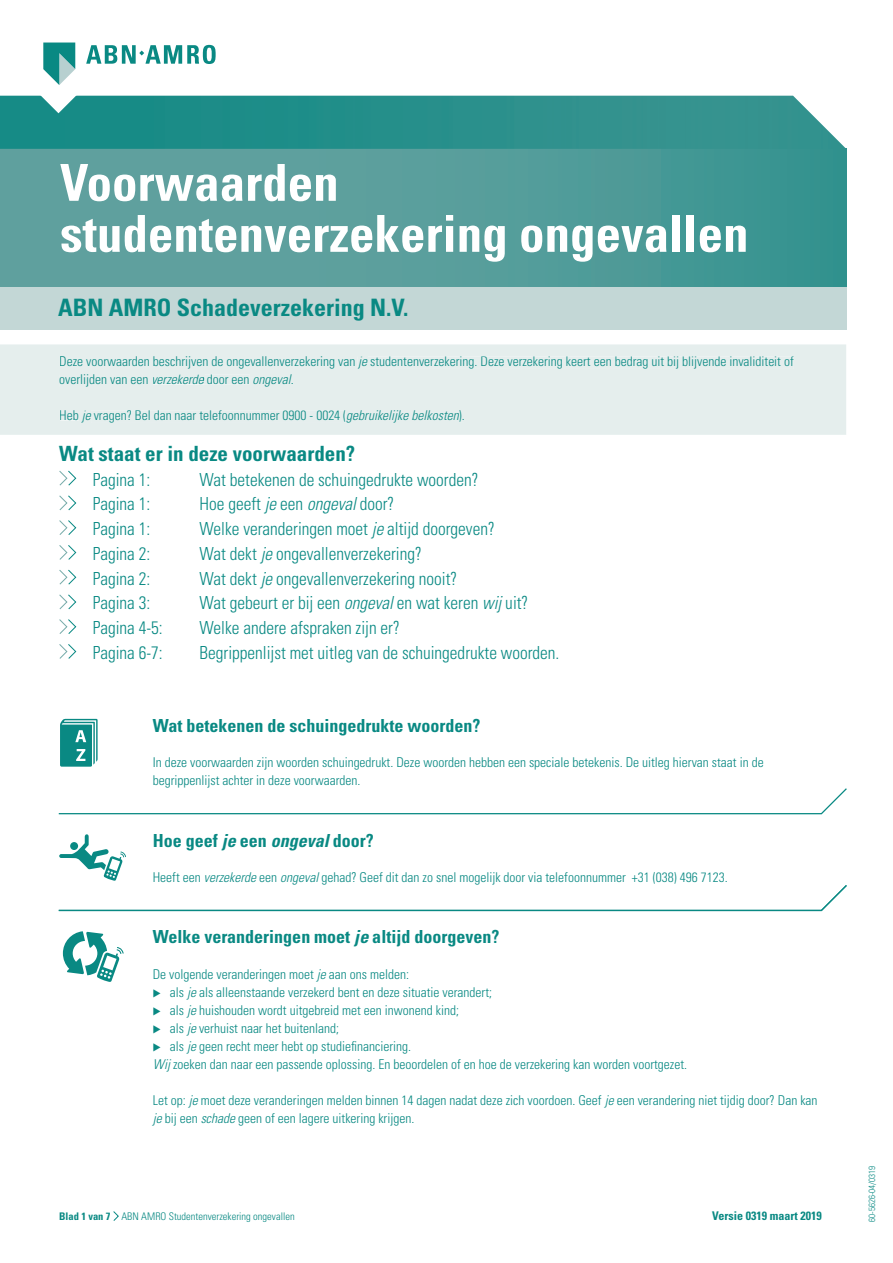
<style>
.page{position:relative;width:893px;height:1263px;background:#fff}
.page>*{position:absolute;margin:0;border:0;box-sizing:border-box;transform-origin:0 0}
.t1{font:700 condensed 51px/51px "Univers LT Std";color:#fff}
.t2{font:700 condensed 24px "Univers LT Std";color:#098983}
.t3{font:700 condensed 21px "Univers LT Std";color:#098983}
.t4{font:300 condensed 18px "Univers LT Std";color:#098983;scale:.96 1}
.t5{font:700 condensed 18px "Univers LT Std";color:#098983}
.t6{font:300 condensed 13.5px/18px "Univers LT Std";color:#098983}
.t7{font:700 condensed 12px "Univers LT Std";color:#098983}
.t8{font:300 condensed 10.5px "Univers LT Std";color:#098983}
.t9{font:300 condensed 9px "Univers LT Std";color:#098983}
.s1{font-style:italic}
.s2{font-weight:700}
</style>
<div class="page">
<svg style="left:58px;top:788px;width:789px;height:27px"></svg>
<svg style="left:58px;top:834px;width:789px;height:78px"></svg>
<svg style="left:60px;top:719px;width:38px;height:48px;background:#3da29d"></svg>
<svg style="left:59px;top:470px;width:18px;height:16px"></svg>
<svg style="left:59px;top:495px;width:18px;height:16px"></svg>
<svg style="left:59px;top:520px;width:18px;height:15px"></svg>
<svg style="left:59px;top:545px;width:18px;height:15px"></svg>
<svg style="left:59px;top:569px;width:18px;height:16px"></svg>
<svg style="left:59px;top:594px;width:18px;height:16px"></svg>
<svg style="left:59px;top:619px;width:18px;height:15px"></svg>
<svg style="left:59px;top:644px;width:18px;height:15px"></svg>
<svg style="left:63px;top:931px;width:61px;height:51px"></svg>
<div style="left:0;top:149px;width:846px;height:138px;background:linear-gradient(to right,#6aa3a2,#3d9692)"></div>
<div style="left:0;top:287px;width:846px;height:43px;background:#c3d7d6"></div>
<img style="left:0;top:96px;width:846px;height:53px">
<div style="left:0;top:344px;width:846px;height:91px;background:#e5eeed"></div>
<div style="left:60px;top:356px;width:295px;height:13px;background:#e5eeed"></div>
<div style="left:358px;top:356px;width:9px;height:13px;background:#e5eeed"></div>
<div style="left:367px;top:356px;width:427px;height:13px;background:#e5eeed"></div>
<div style="left:60px;top:374px;width:88px;height:13px;background:#e5eeed"></div>
<div style="left:153px;top:374px;width:51px;height:10px;background:#e5eeed"></div>
<svg style="left:204px;top:374px;width:46px;height:10px"></svg>
<div style="left:254px;top:374px;width:38px;height:13px;background:#e5eeed"></div>
<div style="left:60px;top:410px;width:19px;height:10px;background:#e5eeed"></div>
<div style="left:81px;top:410px;width:10px;height:13px;background:#e5eeed"></div>
<div style="left:91px;top:410px;width:254px;height:13px;background:#e5eeed"></div>
<div style="left:347px;top:410px;width:112px;height:13px;background:#e5eeed"></div>
<hr style="left:460px;top:410px;width:4px;height:12px;background:#e5eeed">
<svg style="left:113px;top:1211px;width:6px;height:10px"></svg>
<svg style="left:28px;top:43px;width:188px;height:70px"></svg>
<h1 class="t1" style="left:60px;top:157px;width:690px">Voorwaarden studentenverzekering ongevallen</h1>
<h2 class="t2" style="left:58px;top:293px;width:352px">ABN AMRO Schadeverzekering N.V.</h2>
<p class="t6" style="left:59px;top:353px;width:736px">Deze voorwaarden beschrijven de ongevallenverzekering van <span class="s1">je</span> studentenverzekering. Deze verzekering keert een bedrag uit bij blijvende invaliditeit of overlijden van een <span class="s1">verzekerde</span> door een <span class="s1">ongeval</span>.</p>
<p class="t6" style="left:59px;top:407px;width:407px">Heb <span class="s1">je</span> vragen? Bel dan naar telefoonnummer 0900 - 0024 (<span class="s1">gebruikelijke belkosten</span>).</p>
<h3 class="t3" style="left:59px;top:440px;width:297px">Wat staat er in deze voorwaarden?</h3>
<h3 class="t4" style="left:93px;top:468px;width:61px">Pagina 1:</h3>
<h3 class="t4" style="left:200px;top:468px;width:292px">Wat betekenen de schuingedrukte woorden?</h3>
<h3 class="t4" style="left:93px;top:493px;width:61px">Pagina 1:</h3>
<h3 class="t4" style="left:200px;top:493px;width:204px">Hoe geeft <span class="s1">je</span> een <span class="s1">ongeval</span> door?</h3>
<h3 class="t4" style="left:93px;top:518px;width:61px">Pagina 1:</h3>
<h3 class="t4" style="left:200px;top:518px;width:309px">Welke veranderingen moet <span class="s1">je</span> altijd doorgeven?</h3>
<h3 class="t4" style="left:93px;top:543px;width:61px">Pagina 2:</h3>
<h3 class="t4" style="left:200px;top:543px;width:233px">Wat dekt <span class="s1">je</span> ongevallenverzekering?</h3>
<h3 class="t4" style="left:93px;top:567px;width:61px">Pagina 2:</h3>
<h3 class="t4" style="left:200px;top:567px;width:270px">Wat dekt <span class="s1">je</span> ongevallenverzekering nooit?</h3>
<h3 class="t4" style="left:93px;top:592px;width:61px">Pagina 3:</h3>
<h3 class="t4" style="left:200px;top:592px;width:344px">Wat gebeurt er bij een <span class="s1">ongeval</span> en wat keren <span class="s1">wij</span> uit?</h3>
<h3 class="t4" style="left:93px;top:617px;width:74px">Pagina 4-5:</h3>
<h3 class="t4" style="left:200px;top:617px;width:210px">Welke andere afspraken zijn er?</h3>
<h3 class="t4" style="left:93px;top:642px;width:74px">Pagina 6-7:</h3>
<h3 class="t4" style="left:200px;top:642px;width:376px">Begrippenlijst met uitleg van de schuingedrukte woorden.</h3>
<h3 class="t5" style="left:153px;top:714px;width:329px">Wat betekenen de schuingedrukte woorden?</h3>
<p class="t6" style="left:153px;top:753px;width:612px">In deze voorwaarden zijn woorden schuingedrukt. Deze woorden hebben een speciale betekenis. De uitleg hiervan staat in de begrippenlijst achter in deze voorwaarden.</p>
<h3 class="t5" style="left:153px;top:829px;width:222px">Hoe geef <span class="s1">je</span> een <span class="s1">ongeval</span> door?</h3>
<p class="t6" style="left:153px;top:868px;width:576px">Heeft een <span class="s1">verzekerde</span> een <span class="s1">ongeval</span> gehad? Geef dit dan zo snel mogelijk door via telefoonnummer +31 (038) 496 7123.</p>
<h3 class="t5" style="left:153px;top:926px;width:348px">Welke veranderingen moet <span class="s1">je</span> altijd doorgeven?</h3>
<p class="t6" style="left:153px;top:965px;width:258px">De volgende veranderingen moet <span class="s1">je</span> aan ons melden:</p>
<p class="t6" style="left:170px;top:983px;width:324px">als <span class="s1">je</span> als alleenstaande verzekerd bent en deze situatie verandert;</p>
<p class="t6" style="left:170px;top:1001px;width:291px">als <span class="s1">je</span> huishouden wordt uitgebreid met een inwonend kind;</p>
<p class="t6" style="left:170px;top:1019px;width:171px">als <span class="s1">je</span> verhuist naar het buitenland;</p>
<p class="t6" style="left:170px;top:1037px;width:243px">als <span class="s1">je</span> geen recht meer hebt op studiefinanciering.</p>
<p class="t6" style="left:153px;top:1055px;width:536px"><span class="s1">Wij</span> zoeken dan naar een passende oplossing. En beoordelen of en hoe de verzekering kan worden voortgezet.</p>
<p class="t6" style="left:153px;top:1091px;width:666px">Let op: <span class="s1">je</span> moet deze veranderingen melden binnen 14 dagen nadat deze zich voordoen. Geef <span class="s1">je</span> een verandering niet tijdig door? Dan kan <span class="s1">je</span> bij een <span class="s1">schade</span> geen of een lagere uitkering krijgen.</p>
<p class="t8" style="left:59px;top:1210px;width:237px"><span class="s2">Blad 1 van 7</span> ABN AMRO Studentenverzekering ongevallen</p>
<p class="t7" style="left:712px;top:1208px;width:111px">Versie 0319 maart 2019</p>
<p class="t9" style="left:866px;top:1222px;width:57px;rotate:-90deg">60-5626-04/0319</p>
</div>
